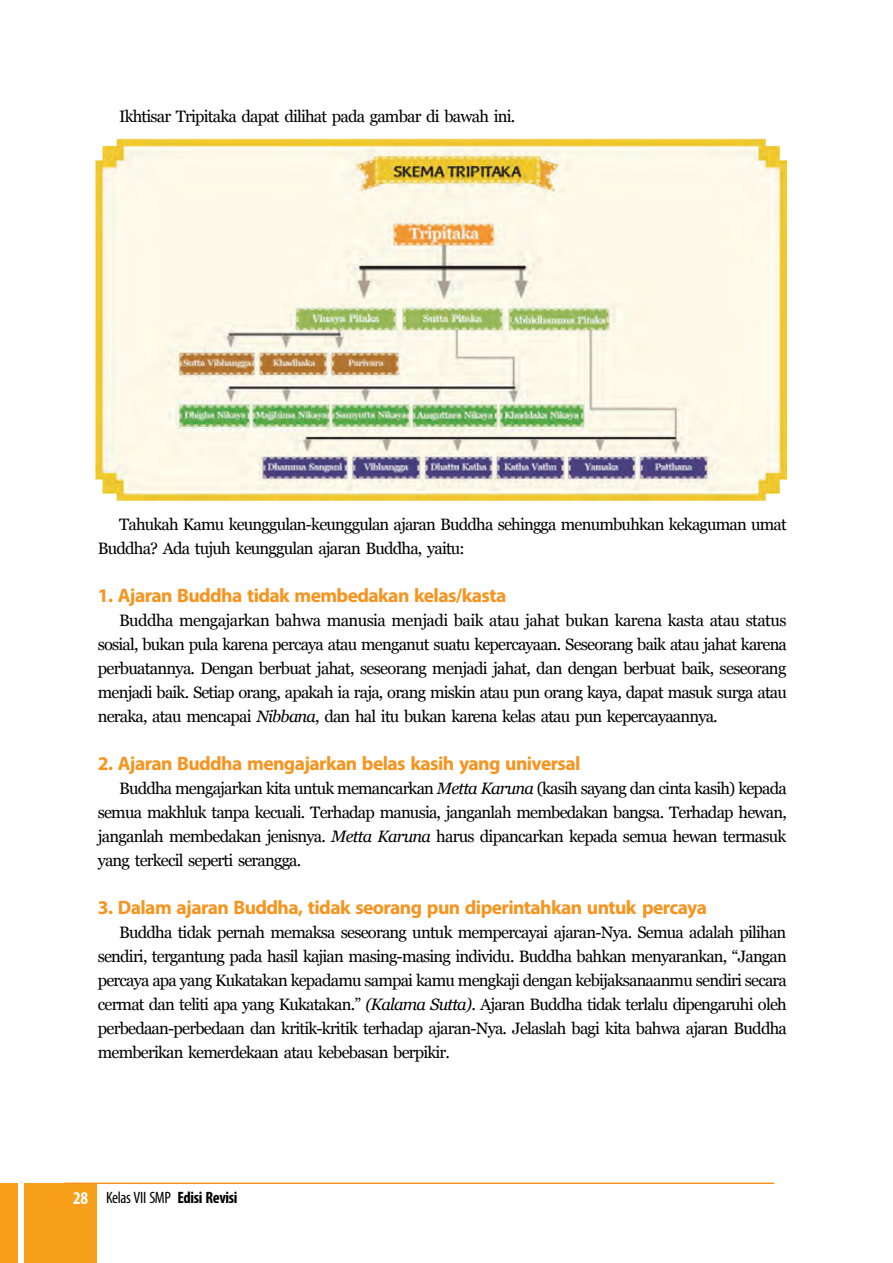
<style>
.page{position:relative;width:893px;height:1263px;background:#fff}
.page>*{position:absolute;margin:0;border:0;box-sizing:border-box;transform-origin:0 0}
.t1{font:700 19.5px "Myriad Pro";letter-spacing:-.03em;color:#f7941e}
.t2{font:16.5px/24px "Georgia";letter-spacing:-.05em;color:#000;text-align:justify}
.t3{font:condensed 16.5px "Myriad Pro";letter-spacing:-.025em;color:#000}
.s1{font-style:italic}
.s2{font-weight:700;font-size:18px;color:#fff}
.s3{font-weight:700}
</style>
<div class="page">
<div style="left:0;top:1183px;width:97px;height:80px;background:#f9a01b"></div>
<div style="left:18px;top:1183px;width:6px;height:80px;background:#fff"></div>
<hr style="left:64px;top:1182px;width:710px;height:2px;background:#f7941e">
<img style="left:95px;top:139px;width:692px;height:362px">
<p class="t2" style="left:119px;top:104px;width:398px">Ikhtisar Tripitaka dapat dilihat pada gambar di bawah ini.</p>
<p class="t2" style="left:98px;top:512px;width:690px;text-indent:21px">Tahukah Kamu keunggulan-keunggulan ajaran Buddha sehingga menumbuhkan kekaguman umat<br>Buddha? Ada tujuh keunggulan ajaran Buddha, yaitu:</p>
<p class="t1" style="left:98px;top:583px;width:410px">1. Ajaran Buddha tidak membedakan kelas/kasta</p>
<p class="t2" style="left:98px;top:608px;width:691px;text-indent:21px">Buddha mengajarkan bahwa manusia menjadi baik atau jahat bukan karena kasta atau status sosial, bukan pula karena percaya atau menganut suatu kepercayaan. Seseorang baik atau jahat karena perbuatannya. Dengan berbuat jahat, seseorang menjadi jahat, dan dengan berbuat baik, seseorang menjadi baik. Setiap orang, apakah ia raja, orang miskin atau pun orang kaya, dapat masuk surga atau neraka, atau mencapai <span class="s1">Nibbana</span>, dan hal itu bukan karena kelas atau pun kepercayaannya.</p>
<p class="t1" style="left:98px;top:751px;width:484px">2. Ajaran Buddha mengajarkan belas kasih yang universal</p>
<p class="t2" style="left:98px;top:776px;width:690px;text-indent:21px">Buddha mengajarkan kita untuk memancarkan <span class="s1">Metta Karuna</span> (kasih sayang dan cinta kasih) kepada semua makhluk tanpa kecuali. Terhadap manusia, janganlah membedakan bangsa. Terhadap hewan, janganlah membedakan jenisnya. <span class="s1">Metta Karuna</span> harus dipancarkan kepada semua hewan termasuk yang terkecil seperti serangga.</p>
<p class="t1" style="left:98px;top:895px;width:611px">3. Dalam ajaran Buddha, tidak seorang pun diperintahkan untuk percaya</p>
<p class="t2" style="left:98px;top:920px;width:691px;text-indent:21px">Buddha tidak pernah memaksa seseorang untuk mempercayai ajaran-Nya. Semua adalah pilihan sendiri, tergantung pada hasil kajian masing-masing individu. Buddha bahkan menyarankan, “Jangan percaya apa yang Kukatakan kepadamu sampai kamu mengkaji dengan kebijaksanaanmu sendiri secara cermat dan teliti apa yang Kukatakan.” <span class="s1">(Kalama Sutta)</span>. Ajaran Buddha tidak terlalu dipengaruhi oleh perbedaan-perbedaan dan kritik-kritik terhadap ajaran-Nya. Jelaslah bagi kita bahwa ajaran Buddha memberikan kemerdekaan atau kebebasan berpikir.</p>
<p class="t3" style="left:73px;top:1188px;width:166px"><span class="s2">28</span> Kelas VII SMP <span class="s3">Edisi Revisi</span></p>
</div>
